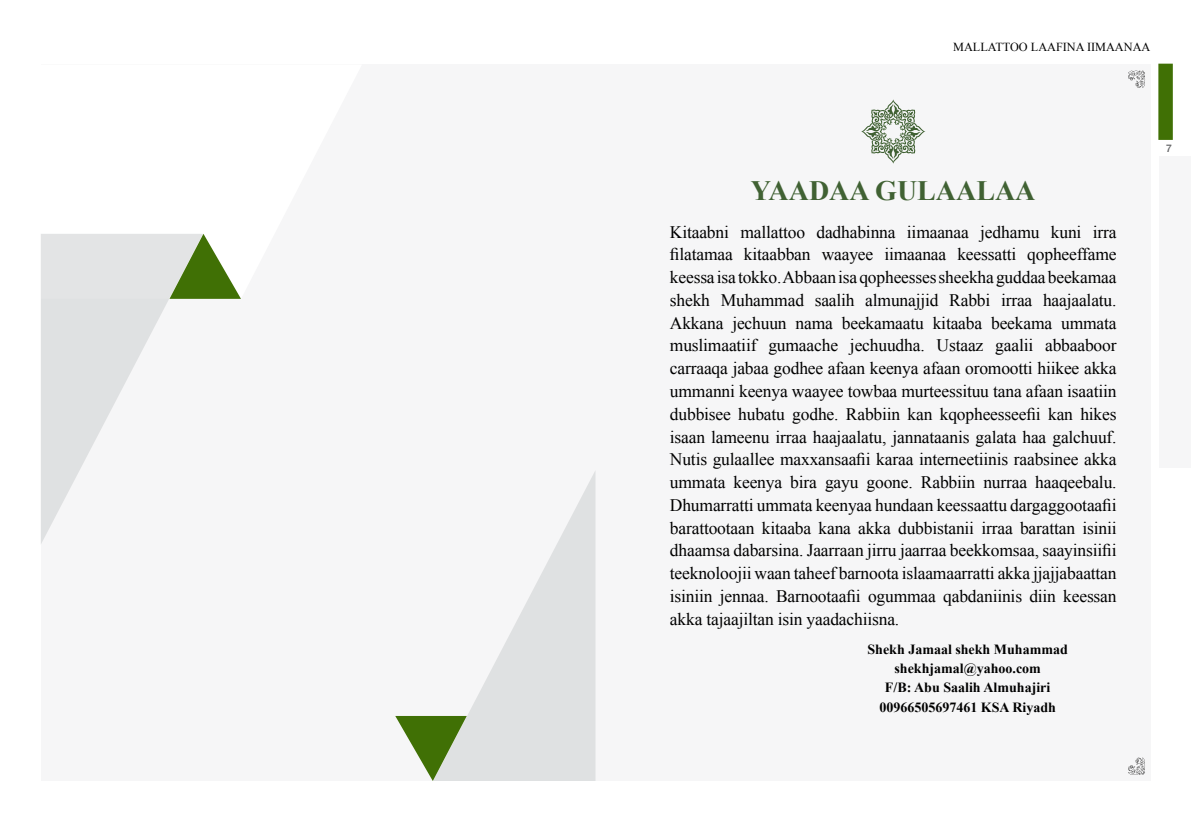
<style>
.page{position:relative;width:1191px;height:819px;background:#fff}
.page>*{position:absolute;margin:0;border:0;box-sizing:border-box;transform-origin:0 0}
.t1{font:700 28px "Times New Roman";color:#406133}
.t2{font:17.5px/22.8px "Times New Roman";letter-spacing:-.01em;color:#000;text-align:justify}
.t3{font:700 14px/19.2px "Times New Roman";color:#000;text-align:center}
.t4{font:12.25px "Times New Roman";color:#000}
.t5{font:500 10.5px "Helvetica Neue";color:#636466}
</style>
<div class="page">
<div style="left:1158px;top:64px;width:14px;height:76px;background:#407005;border:2px solid #407005"></div>
<div style="left:1159px;top:156px;width:32px;height:312px;background:#f1f1f2"></div>
<div style="left:41px;top:64px;width:1109px;height:717px;background:#f1f1f2"></div>
<svg style="left:1128px;top:71px;width:17px;height:17px"></svg>
<svg style="left:1128px;top:757px;width:17px;height:17px"></svg>
<svg style="left:41px;top:65px;width:320px;height:233px;fill:#fff"></svg>
<svg style="left:41px;top:234px;width:128px;height:309px;fill:#e3e4e5"></svg>
<svg style="left:169px;top:234px;width:72px;height:65px"></svg>
<svg style="left:467px;top:472px;width:128px;height:309px;fill:#dfe1e2"></svg>
<svg style="left:395px;top:716px;width:72px;height:65px"></svg>
<svg style="left:861px;top:99px;width:64px;height:65px"></svg>
<p class="t4" style="left:953px;top:39px;width:199px">MALLATTOO LAAFINA IIMAANAA</p>
<h1 class="t1" style="left:751px;top:171px;width:286px">YAADAA GULAALAA</h1>
<p class="t2" style="left:670px;top:220px;width:448px">Kitaabni mallattoo dadhabinna iimaanaa jedhamu kuni irra filatamaa kitaabban waayee iimaanaa keessatti qopheeffame keessa isa tokko. Abbaan isa qopheesses sheekha guddaa beekamaa shekh Muhammad saalih almunajjid Rabbi irraa haajaalatu.<br>Akkana jechuun nama beekamaatu kitaaba beekama ummata muslimaatiif gumaache jechuudha. Ustaaz gaalii abbaaboor carraaqa jabaa godhee afaan keenya afaan oromootti hiikee akka ummanni keenya waayee towbaa murteessituu tana afaan isaatiin dubbisee hubatu godhe. Rabbiin kan kqopheesseefii kan hikes isaan lameenu irraa haajaalatu, jannataanis galata haa galchuuf.<br>Nutis gulaallee maxxansaafii karaa interneetiinis raabsinee akka ummata keenya bira gayu goone. Rabbiin nurraa haaqeebalu.<br>Dhumarratti ummata keenyaa hundaan keessaattu dargaggootaafii barattootaan kitaaba kana akka dubbistanii irraa barattan isinii dhaamsa dabarsina. Jaarraan jirru jaarraa beekkomsaa, saayinsiifii teeknoloojii waan taheef barnoota islaamaarratti akka jjajjabaattan isiniin jennaa. Barnootaafii ogummaa qabdaniinis diin keessan akka tajaajiltan isin yaadachiisna.</p>
<p class="t3" style="left:867px;top:639px;width:202px">Shekh Jamaal shekh Muhammad shekhjamal@yahoo.com<br>F/B: Abu Saalih Almuhajiri<br>00966505697461 KSA Riyadh</p>
<p class="t5" style="left:1166px;top:139px;width:7px">7</p>
</div>
